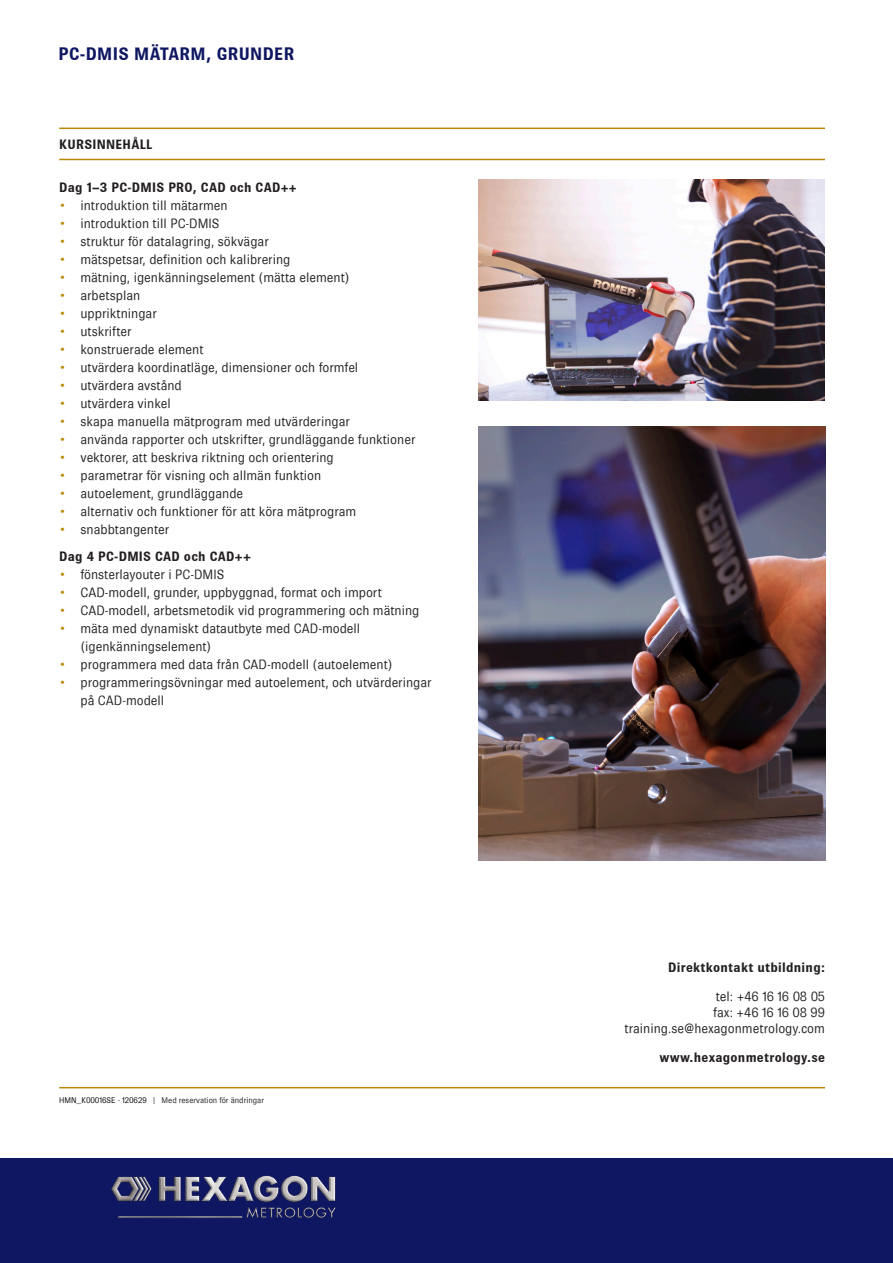
<style>
.page{position:relative;width:893px;height:1263px;background:#fff}
.page>*{position:absolute;margin:0;border:0;box-sizing:border-box;transform-origin:0 0}
.t1{font:700 18px "Brown";letter-spacing:.02em;color:#0f1762}
.t2{font:300 13.5px "Brown";color:#231f20}
.t3{font:700 13.5px "Brown";letter-spacing:.02em;color:#231f20}
.t4{font:300 8.25px "Brown";color:#231f20}
.s1{color:#ba8808}
.s2{color:#000}
</style>
<div class="page">
<hr style="left:59px;top:159px;width:766px;height:1px;background:#ba8808">
<hr style="left:59px;top:1087px;width:766px;height:1px;background:#ba8808">
<hr style="left:59px;top:128px;width:766px;height:1px;background:#ba8808">
<div style="left:0;top:1159px;width:893px;height:104px;background:#0f1762"></div>
<img style="left:111px;top:1175px;width:225px;height:43px">
<img style="left:478px;top:180px;width:347px;height:221px">
<img style="left:478px;top:426px;width:347px;height:434px">
<p class="t1" style="left:58px;top:43px;width:238px">PC-DMIS MÄTARM, GRUNDER</p>
<p class="t3" style="left:59px;top:137px;width:95px">KURSINNEHÅLL</p>
<p class="t3" style="left:59px;top:180px;width:239px">Dag 1–3 PC-DMIS PRO, CAD och CAD++</p>
<p class="t2" style="left:59px;top:198px;width:170px"><span class="s1">•</span> introduktion till mätarmen</p>
<p class="t2" style="left:59px;top:216px;width:162px"><span class="s1">•</span> introduktion till PC-DMIS</p>
<p class="t2" style="left:59px;top:234px;width:211px"><span class="s1">•</span> struktur för datalagring, sökvägar</p>
<p class="t2" style="left:59px;top:252px;width:233px"><span class="s1">•</span> mätspetsar, definition och kalibrering</p>
<p class="t2" style="left:59px;top:270px;width:292px"><span class="s1">•</span> mätning, igenkänningselement (mätta element)</p>
<p class="t2" style="left:59px;top:288px;width:83px"><span class="s1">•</span> arbetsplan</p>
<p class="t2" style="left:59px;top:306px;width:99px"><span class="s1">•</span> uppriktningar</p>
<p class="t2" style="left:59px;top:324px;width:74px"><span class="s1">•</span> utskrifter</p>
<p class="t2" style="left:59px;top:342px;width:146px"><span class="s1">•</span> konstruerade element</p>
<p class="t2" style="left:59px;top:360px;width:301px"><span class="s1">•</span> utvärdera koordinatläge, dimensioner och formfel</p>
<p class="t2" style="left:59px;top:378px;width:124px"><span class="s1">•</span> utvärdera avstånd</p>
<p class="t2" style="left:59px;top:396px;width:113px"><span class="s1">•</span> utvärdera vinkel</p>
<p class="t2" style="left:59px;top:414px;width:292px"><span class="s1">•</span> skapa manuella mätprogram med utvärderingar</p>
<p class="t2" style="left:59px;top:432px;width:358px"><span class="s1">•</span> använda rapporter och utskrifter, grundläggande funktioner</p>
<p class="t2" style="left:59px;top:450px;width:276px"><span class="s1">•</span> vektorer, att beskriva riktning och orientering</p>
<p class="t2" style="left:59px;top:468px;width:264px"><span class="s1">•</span> parametrar för visning och allmän funktion</p>
<p class="t2" style="left:59px;top:486px;width:186px"><span class="s1">•</span> autoelement, grundläggande</p>
<p class="t2" style="left:59px;top:504px;width:299px"><span class="s1">•</span> alternativ och funktioner för att köra mätprogram</p>
<p class="t2" style="left:59px;top:522px;width:112px"><span class="s1">•</span> snabbtangenter</p>
<p class="t3" style="left:59px;top:549px;width:193px">Dag 4 PC-DMIS CAD och CAD++</p>
<p class="t2" style="left:59px;top:567px;width:167px"><span class="s1">•</span> fönsterlayouter i PC-DMIS</p>
<p class="t2" style="left:59px;top:585px;width:324px"><span class="s1">•</span> CAD-modell, grunder, uppbyggnad, format och import</p>
<p class="t2" style="left:59px;top:603px;width:362px"><span class="s1">•</span> CAD-modell, arbetsmetodik vid programmering och mätning</p>
<p class="t2" style="left:59px;top:621px;width:303px"><span class="s1">•</span> mäta med dynamiskt datautbyte med CAD-modell</p>
<p class="t2" style="left:80px;top:639px;width:132px">(igenkänningselement)</p>
<p class="t2" style="left:59px;top:657px;width:335px"><span class="s1">•</span> programmera med data från CAD-modell (autoelement)</p>
<p class="t2" style="left:59px;top:675px;width:374px"><span class="s1">•</span> programmeringsövningar med autoelement, och utvärderingar</p>
<p class="t2" style="left:80px;top:693px;width:85px">på CAD-modell</p>
<p class="t4" style="left:59px;top:1096px;width:206px"><span class="s2">HMN_K00016SE - 120629 |</span> Med reservation för ändringar</p>
<p class="t3" style="left:668px;top:959px;width:158px">Direktkontakt utbildning:</p>
<p class="t2" style="left:716px;top:988px;width:111px">tel: +46 16 16 08 05</p>
<p class="t2" style="left:713px;top:1005px;width:113px">fax: +46 16 16 08 99</p>
<p class="t2" style="left:624px;top:1021px;width:202px">training.se@hexagonmetrology.com</p>
<p class="t3" style="left:659px;top:1050px;width:167px">www.hexagonmetrology.se</p>
</div>
